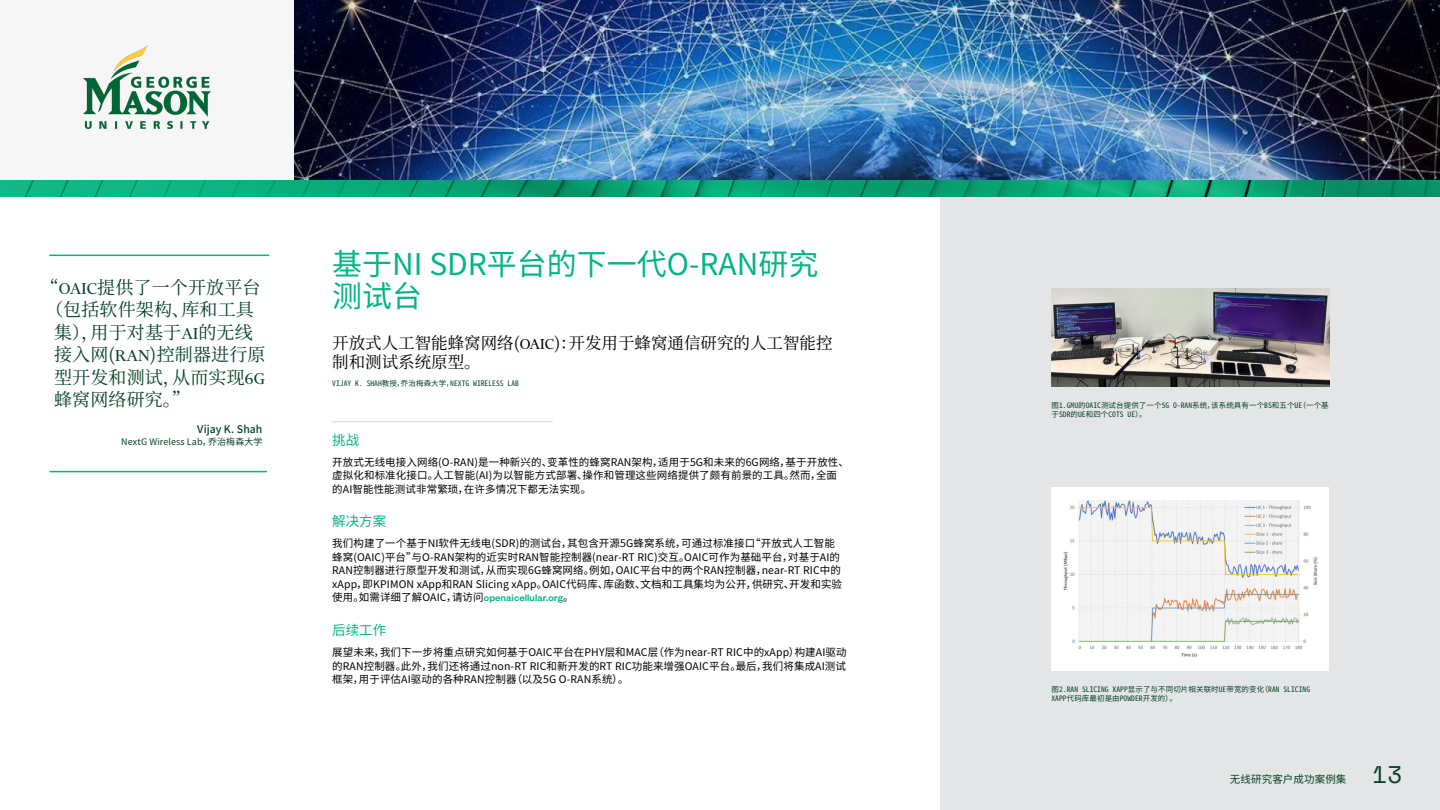
<style>
.page{position:relative;width:1440px;height:810px;background:#fff}
.page>*{position:absolute;margin:0;border:0;box-sizing:border-box;transform-origin:0 0}
.t1{font:30px/31.5px "Noto Sans CJ Ksc";color:#03b585}
.t2{font:24px "Space Mono";color:#044123}
.t3{font:18px "Noto Serif CJ Ksc";letter-spacing:.01em;color:#044123}
.t4{font:16.5px/19.5px "Noto Serif CJ Ksc";color:#000}
.t5{font:13.5px "Noto Sans CJ Ksc";color:#03b585}
.t6{font:10.5px/13.5px "Noto Sans CJ Ksc";letter-spacing:.01em;color:#000}
.t7{font:500 10.5px "Noto Sans CJ Ksc";color:#044123}
.t8{font:10.5px "Noto Sans Mono CJ Ksc";letter-spacing:.01em;color:#044123}
.t9{font:9px "Noto Sans CJ Ksc";letter-spacing:.015em;color:#044123}
.t10{font:7.5px/9px "Noto Sans Mono CJ Ksc";letter-spacing:.01em;color:#044123}
.s1{font-family:"Financier Display"}
.s2{font-family:"Founders Grotesk";font-weight:500;color:#03b585}
</style>
<div class="page">
<div style="left:940px;top:196px;width:500px;height:614px;background:#e4e5e6"></div>
<img style="left:0;top:180px;width:1440px;height:16px">
<hr style="left:50px;top:255px;width:219px;height:1px;background:#03b585">
<hr style="left:50px;top:471px;width:217px;height:1px;background:#03b585">
<img style="left:1051px;top:289px;width:279px;height:98px">
<div style="left:1052px;top:487px;width:277px;height:184px;background:#fff"></div>
<img style="left:1063px;top:500px;width:255px;height:158px">
<hr style="left:332px;top:421px;width:221px;height:1px;background:#ccdcc8">
<div style="left:0;top:0;width:295px;height:180px;background:#f6f6f6"></div>
<img style="left:294px;top:0;width:1146px;height:180px">
<img style="left:84px;top:46px;width:127px;height:82px">
<h3 class="t3" style="left:41px;top:277px;width:221px">“<span class="s1">OAIC</span>提供了一个开放平台</h3>
<h3 class="t3" style="left:45px;top:299px;width:210px">（包括软件架构、库和工具</h3>
<h3 class="t3" style="left:54px;top:322px;width:200px">集），用于对基于<span class="s1">AI</span>的无线</h3>
<h3 class="t3" style="left:54px;top:344px;width:213px">接入网(<span class="s1">RAN</span>)控制器进行原</h3>
<h3 class="t3" style="left:54px;top:367px;width:213px">型开发和测试，从而实现<span class="s1">6G</span></h3>
<h3 class="t3" style="left:54px;top:389px;width:137px">蜂窝网络研究。”</h3>
<p class="t7" style="left:197px;top:423px;width:67px">Vijay K. Shah</p>
<p class="t9" style="left:121px;top:436px;width:143px">NextG Wireless Lab，乔治梅森大学</p>
<h1 class="t1" style="left:332px;top:249px;width:488px">基于NI SDR平台的下一代O-RAN研究测试台</h1>
<h3 class="t4" style="left:332px;top:333px;width:502px">开放式人工智能蜂窝网络(<span class="s1">OAIC</span>)：开发用于蜂窝通信研究的人工智能控制和测试系统原型。</h3>
<p class="t10" style="left:332px;top:379px;width:188px">VIJAY K. SHAH教授，乔治梅森大学，NEXTG WIRELESS LAB</p>
<p class="t5" style="left:332px;top:432px;width:28px">挑战</p>
<p class="t6" style="left:332px;top:455px;width:518px">开放式无线电接入网络(O-RAN)是一种新兴的、变革性的蜂窝RAN架构，适用于5G和未来的6G网络，基于开放性、虚拟化和标准化接口。人工智能(AI)为以智能方式部署、操作和管理这些网络提供了颇有前景的工具。然而，全面的AI智能性能测试非常繁琐，在许多情况下都无法实现。</p>
<p class="t5" style="left:332px;top:514px;width:55px">解决方案</p>
<p class="t6" style="left:332px;top:537px;width:511px">我们构建了一个基于NI软件无线电(SDR)的测试台，其包含开源5G蜂窝系统，可通过标准接口“开放式人工智能蜂窝(OAIC)平台”与O-RAN架构的近实时RAN智能控制器(near-RT RIC)交互。OAIC可作为基础平台，对基于AI的RAN控制器进行原型开发和测试，从而实现6G蜂窝网络。例如，OAIC平台中的两个RAN控制器，near-RT RIC中的xApp，即KPIMON xApp和RAN Slicing xApp。OAIC代码库、库函数、文档和工具集均为公开，供研究、开发和实验使用。如需详细了解OAIC，请访问<span class="s2">openaicellular.org</span>。</p>
<p class="t5" style="left:332px;top:623px;width:55px">后续工作</p>
<p class="t6" style="left:332px;top:646px;width:516px;text-align:justify">展望未来，我们下一步将重点研究如何基于OAIC平台在PHY层和MAC层（作为near-RT RIC中的xApp）构建AI驱动的RAN控制器。此外，我们还将通过non-RT RIC和新开发的RT RIC功能来增强OAIC平台。最后，我们将集成AI测试框架，用于评估AI驱动的各种RAN控制器（以及5G O-RAN系统）。</p>
<p class="t10" style="left:1052px;top:400px;width:279px">图1.GMU的OAIC测试台提供了一个5G O-RAN系统，该系统具有一个BS和五个UE（一个基于SDR的UE和四个COTS UE）。</p>
<p class="t10" style="left:1052px;top:685px;width:260px">图2.RAN SLICING XAPP显示了与不同切片相关联时UE带宽的变化（RAN SLICING<br>XAPP代码库最初是由POWDER开发的）。</p>
<p class="t8" style="left:1230px;top:773px;width:118px">无线研究客户成功案例集</p>
<h2 class="t2" style="left:1372px;top:757px;width:31px">13</h2>
</div>
